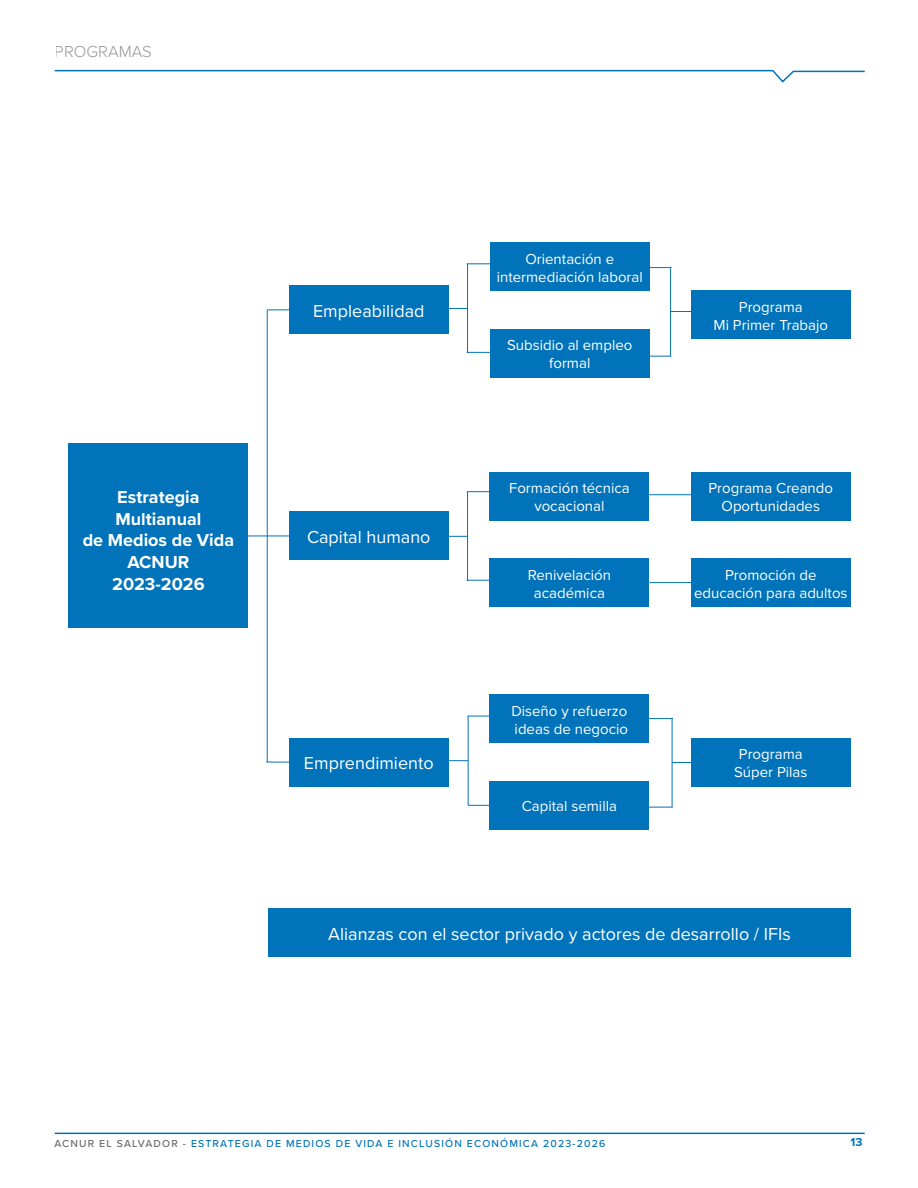
<style>
.page{position:relative;width:918px;height:1188px;background:#fff}
.page>*{position:absolute;margin:0;border:0;box-sizing:border-box;transform-origin:0 0}
.t1{font:18px "Proxima Nova";color:#fff}
.t2{font:700 18px/21.6px "Proxima Nova";color:#fff;text-align:center}
.t3{font:300 16.5px "Proxima Nova";color:#67686b}
.t4{font:15px/18px "Proxima Nova";color:#fff;text-align:center}
.t5{font:700 12px "Proxima Nova";color:#0073ba}
.t6{font:500 10.5px "Proxima Nova";letter-spacing:.11em;color:#0073ba}
.s1{color:#67686b}
</style>
<div class="page">
<hr style="left:55px;top:1133px;width:810px;height:1px;background:#0073ba">
<svg style="left:54px;top:69px;width:811px;height:14px"></svg>
<div style="left:69px;top:443px;width:179px;height:185px;background:#0073ba"></div>
<div style="left:289px;top:286px;width:160px;height:48px;background:#0073ba"></div>
<div style="left:490px;top:242px;width:160px;height:49px;background:#0073ba"></div>
<div style="left:691px;top:291px;width:160px;height:48px;background:#0073ba"></div>
<div style="left:691px;top:738px;width:160px;height:48px;background:#0073ba"></div>
<div style="left:490px;top:329px;width:160px;height:48px;background:#0073ba"></div>
<div style="left:289px;top:512px;width:160px;height:48px;background:#0073ba"></div>
<div style="left:289px;top:738px;width:160px;height:48px;background:#0073ba"></div>
<div style="left:490px;top:472px;width:159px;height:48px;background:#0073ba"></div>
<div style="left:691px;top:472px;width:160px;height:48px;background:#0073ba"></div>
<div style="left:490px;top:558px;width:159px;height:49px;background:#0073ba"></div>
<div style="left:691px;top:558px;width:160px;height:49px;background:#0073ba"></div>
<div style="left:490px;top:695px;width:159px;height:48px;background:#0073ba"></div>
<div style="left:490px;top:781px;width:159px;height:48px;background:#0073ba"></div>
<hr style="left:267px;top:310px;width:1px;height:452px;background:#0073ba">
<hr style="left:248px;top:536px;width:41px;height:1px;background:#0073ba">
<svg style="left:266px;top:762px;width:23px;height:1px"></svg>
<svg style="left:267px;top:309px;width:22px;height:1px"></svg>
<hr style="left:468px;top:716px;width:1px;height:89px;background:#0073ba">
<svg style="left:468px;top:805px;width:22px;height:1px"></svg>
<svg style="left:467px;top:716px;width:23px;height:1px"></svg>
<svg style="left:449px;top:760px;width:19px;height:1px"></svg>
<hr style="left:467px;top:492px;width:1px;height:89px;background:#0073ba">
<hr style="left:467px;top:264px;width:1px;height:89px;background:#0073ba">
<svg style="left:467px;top:491px;width:23px;height:1px"></svg>
<svg style="left:467px;top:263px;width:23px;height:1px"></svg>
<svg style="left:468px;top:580px;width:22px;height:1px"></svg>
<svg style="left:468px;top:352px;width:22px;height:1px"></svg>
<svg style="left:449px;top:536px;width:18px;height:1px"></svg>
<svg style="left:449px;top:308px;width:18px;height:1px"></svg>
<hr style="left:672px;top:718px;width:1px;height:89px;background:#0073ba">
<svg style="left:649px;top:807px;width:24px;height:1px"></svg>
<svg style="left:649px;top:718px;width:24px;height:1px"></svg>
<svg style="left:673px;top:762px;width:18px;height:1px"></svg>
<hr style="left:649px;top:494px;width:44px;height:1px;background:#0073ba">
<hr style="left:649px;top:582px;width:44px;height:1px;background:#0073ba">
<hr style="left:670px;top:267px;width:1px;height:89px;background:#0073ba">
<svg style="left:650px;top:356px;width:21px;height:1px"></svg>
<svg style="left:650px;top:267px;width:20px;height:1px"></svg>
<svg style="left:671px;top:311px;width:20px;height:1px"></svg>
<div style="left:268px;top:909px;width:583px;height:48px;background:#0073ba"></div>
<p class="t3" style="left:55px;top:39px;width:99px">PROGRAMAS</p>
<p class="t2" style="left:83px;top:486px;width:153px">Estrategia<br>Multianual<br>de Medios de Vida<br>ACNUR<br>2023-2026</p>
<p class="t1" style="left:313px;top:298px;width:113px">Empleabilidad</p>
<p class="t1" style="left:307px;top:524px;width:125px">Capital humano</p>
<p class="t1" style="left:304px;top:750px;width:131px">Emprendimiento</p>
<p class="t4" style="left:497px;top:249px;width:148px">Orientación e intermediación laboral</p>
<p class="t4" style="left:507px;top:335px;width:127px">Subsidio al empleo formal</p>
<p class="t4" style="left:714px;top:297px;width:116px">Programa<br>Mi Primer Trabajo</p>
<p class="t4" style="left:509px;top:478px;width:122px">Formación técnica vocacional</p>
<p class="t4" style="left:709px;top:478px;width:126px">Programa Creando<br>Oportunidades</p>
<p class="t4" style="left:528px;top:565px;width:85px">Renivelación académica</p>
<p class="t4" style="left:694px;top:565px;width:155px">Promoción de educación para adultos</p>
<p class="t4" style="left:511px;top:701px;width:118px;text-align:left">Diseño y refuerzo ideas de negocio</p>
<p class="t4" style="left:522px;top:797px;width:97px">Capital semilla</p>
<p class="t4" style="left:734px;top:744px;width:75px">Programa<br>Súper Pilas</p>
<p class="t1" style="left:328px;top:920px;width:464px">Alianzas con el sector privado y actores de desarrollo / IFIs</p>
<p class="t6" style="left:54px;top:1136px;width:553px"><span class="s1">ACNUR EL SALVADOR -</span> ESTRATEGIA DE MEDIOS DE VIDA E INCLUSIÓN ECONÓMICA 2023-2026</p>
<p class="t5" style="left:850px;top:1133px;width:13px">13</p>
</div>
